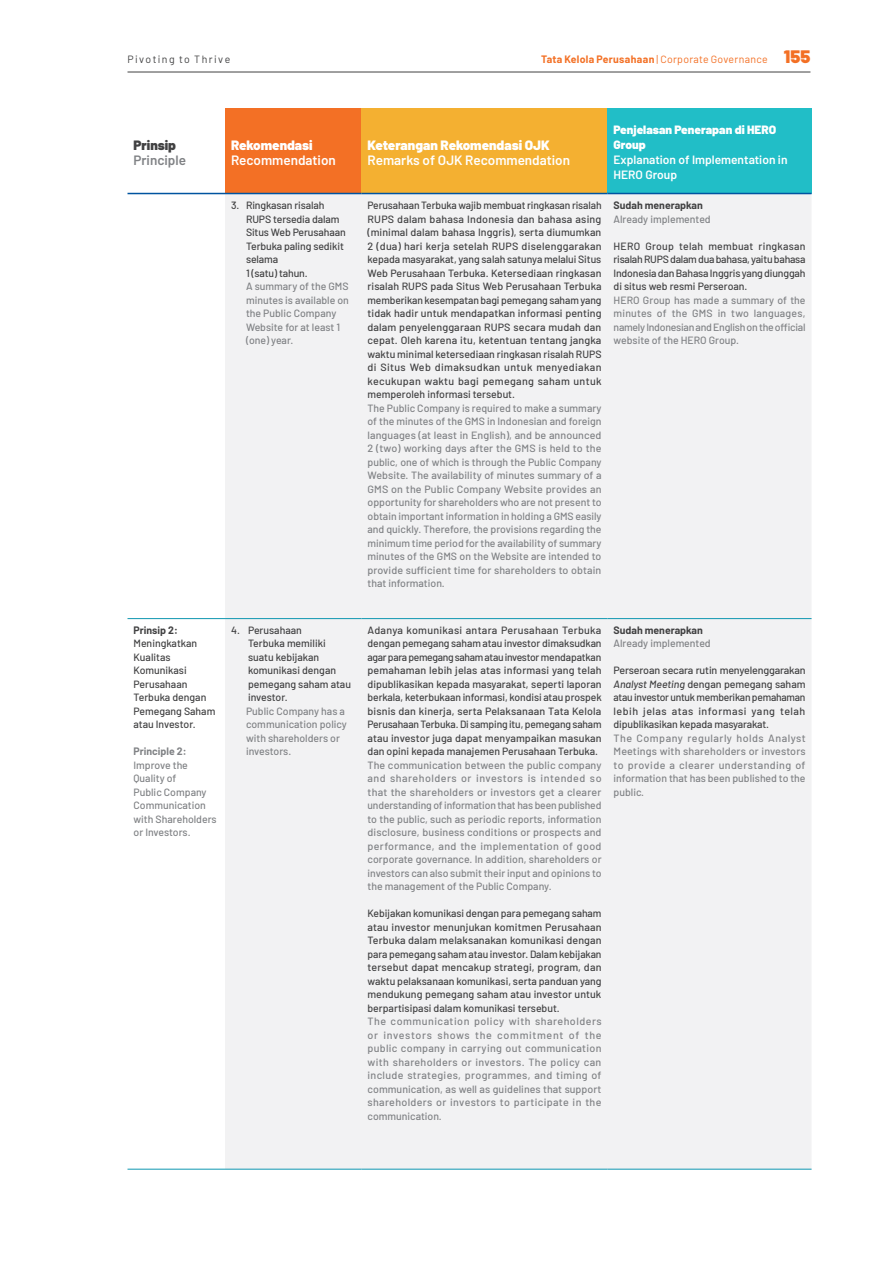
<style>
.page{position:relative;width:893px;height:1263px;background:#fff}
.page>*{position:absolute;margin:0;border:0;box-sizing:border-box;transform-origin:0 0}
.Tbl_Head_White_e{font:600 13.5px "Barlow";color:#fff}
.Tbl_Head_White{font:900 13.5px "Barlow";color:#fff}
.Tbl_Head_e{font:600 13.5px "Barlow";color:#808285}
.Tbl_Head{font:900 13.5px "Barlow";color:#414142}
.Tbl_Head_White_Small{font:600 12px/15px "Barlow";color:#fff}
.Tbl_Head_White_Small-2{font:900 12px/15px "Barlow";color:#fff}
.Tbl_BC{font:500 10.5px/13.5px "Barlow";color:#414142;text-align:justify}
.Tbl_BC_e{font:500 10.5px/13.5px "Barlow";color:#808285;text-align:justify}
.t1{font:700 10.5px "Barlow";letter-spacing:.03em;color:#f37025}
.Tbl_BC-2{font:700 10.5px "Barlow";color:#414142}
.t2{font:10.5px "Barlow";letter-spacing:.135em;color:#414142}
.Tbl_BC_e-2{font:700 10.5px "Barlow";color:#808285}
.s1{font-weight:400}
.s2{font-weight:900;font-size:18px}
.s3{font-style:italic}
</style>
<div class="page">
<div style="left:225px;top:108px;width:137px;height:86px;background:#f37025"></div>
<div style="left:362px;top:108px;width:246px;height:86px;background:#f4b031"></div>
<div style="left:608px;top:108px;width:204px;height:86px;background:#21bec7"></div>
<div style="left:225px;top:194px;width:587px;height:975px;background:#f2f2f3"></div>
<hr style="left:128px;top:193px;width:97px;height:1px;background:#0054a0">
<hr style="left:225px;top:193px;width:137px;height:1px;background:#0054a0">
<hr style="left:362px;top:193px;width:246px;height:1px;background:#0054a0">
<hr style="left:608px;top:193px;width:204px;height:1px;background:#0054a0">
<hr style="left:128px;top:618px;width:97px;height:1px;background:#0f97b1">
<hr style="left:225px;top:618px;width:137px;height:1px;background:#0f97b1">
<hr style="left:362px;top:618px;width:246px;height:1px;background:#0f97b1">
<hr style="left:608px;top:618px;width:204px;height:1px;background:#0f97b1">
<hr style="left:128px;top:1169px;width:97px;height:1px;background:#0f97b1">
<hr style="left:225px;top:1169px;width:137px;height:1px;background:#0f97b1">
<hr style="left:362px;top:1169px;width:246px;height:1px;background:#0f97b1">
<hr style="left:608px;top:1169px;width:204px;height:1px;background:#0f97b1">
<hr style="left:127px;top:72px;width:683px;height:1px;background:#414142">
<p class="t2" style="left:128px;top:52px;width:104px">Pivoting to Thrive</p>
<p class="t1" style="left:541px;top:51px;width:271px">Tata Kelola Perusahaan <span class="s1">| Corporate Governance</span> <span class="s2">155</span></p>
<p class="Tbl_Head" style="left:134px;top:135px;width:44px">Prinsip</p>
<p class="Tbl_Head_e" style="left:134px;top:150px;width:54px">Principle</p>
<p class="Tbl_Head_White" style="left:231px;top:135px;width:83px">Rekomendasi</p>
<p class="Tbl_Head_White_e" style="left:231px;top:150px;width:106px">Recommendation</p>
<p class="Tbl_BC" style="left:246px;top:198px;width:101px;text-align:left;text-indent:-15px">3. Ringkasan risalah<br>RUPS tersedia dalam<br>Situs Web Perusahaan<br>Terbuka paling sedikit selama<br>1 (satu) tahun.</p>
<p class="Tbl_BC_e" style="left:246px;top:279px;width:104px;text-align:left">A summary of the GMS minutes is available on the Public Company<br>Website for at least 1 (one) year.</p>
<p class="Tbl_BC-2" style="left:134px;top:622px;width:46px">Prinsip 2:</p>
<p class="Tbl_BC" style="left:134px;top:636px;width:83px;text-align:left">Meningkatkan<br>Kualitas<br>Komunikasi<br>Perusahaan<br>Terbuka dengan<br>Pemegang Saham atau Investor.</p>
<p class="Tbl_BC_e-2" style="left:134px;top:743px;width:55px">Principle 2:</p>
<p class="Tbl_BC_e" style="left:134px;top:757px;width:85px;text-align:left">Improve the<br>Quality of<br>Public Company<br>Communication with Shareholders or Investors.</p>
<p class="Tbl_BC" style="left:248px;top:622px;width:105px;text-align:left;text-indent:-17px">4. Perusahaan<br>Terbuka memiliki suatu kebijakan komunikasi dengan pemegang saham atau investor.</p>
<p class="Tbl_BC_e" style="left:246px;top:703px;width:102px;text-align:left">Public Company has a communication policy with shareholders or investors.</p>
<p class="Tbl_Head_White" style="left:368px;top:135px;width:184px">Keterangan Rekomendasi OJK</p>
<p class="Tbl_Head_White_e" style="left:368px;top:150px;width:204px">Remarks of OJK Recommendation</p>
<p class="Tbl_BC" style="left:368px;top:198px;width:236px">Perusahaan Terbuka wajib membuat ringkasan risalah RUPS dalam bahasa Indonesia dan bahasa asing (minimal dalam bahasa Inggris), serta diumumkan 2 (dua) hari kerja setelah RUPS diselenggarakan kepada masyarakat, yang salah satunya melalui Situs Web Perusahaan Terbuka. Ketersediaan ringkasan risalah RUPS pada Situs Web Perusahaan Terbuka memberikan kesempatan bagi pemegang saham yang tidak hadir untuk mendapatkan informasi penting dalam penyelenggaraan RUPS secara mudah dan cepat. Oleh karena itu, ketentuan tentang jangka waktu minimal ketersediaan ringkasan risalah RUPS di Situs Web dimaksudkan untuk menyediakan kecukupan waktu bagi pemegang saham untuk memperoleh informasi tersebut.</p>
<p class="Tbl_BC_e" style="left:368px;top:400px;width:236px">The Public Company is required to make a summary of the minutes of the GMS in Indonesian and foreign languages (at least in English), and be announced 2 (two) working days after the GMS is held to the public, one of which is through the Public Company Website. The availability of minutes summary of a GMS on the Public Company Website provides an opportunity for shareholders who are not present to obtain important information in holding a GMS easily and quickly. Therefore, the provisions regarding the minimum time period for the availability of summary minutes of the GMS on the Website are intended to provide sufficient time for shareholders to obtain that information.</p>
<p class="Tbl_Head_White_Small-2" style="left:614px;top:122px;width:164px">Penjelasan Penerapan di HERO<br>Group</p>
<p class="Tbl_Head_White_Small" style="left:614px;top:151px;width:175px">Explanation of Implementation in<br>HERO Group</p>
<p class="Tbl_BC-2" style="left:614px;top:197px;width:91px">Sudah menerapkan</p>
<p class="Tbl_BC_e" style="left:614px;top:211px;width:99px">Already implemented</p>
<p class="Tbl_BC" style="left:614px;top:238px;width:194px">HERO Group telah membuat ringkasan risalah RUPS dalam dua bahasa, yaitu bahasa Indonesia dan Bahasa Inggris yang diunggah di situs web resmi Perseroan.</p>
<p class="Tbl_BC_e" style="left:614px;top:292px;width:194px">HERO Group has made a summary of the minutes of the GMS in two languages, namely Indonesian and English on the official website of the HERO Group.</p>
<p class="Tbl_BC" style="left:368px;top:622px;width:236px">Adanya komunikasi antara Perusahaan Terbuka dengan pemegang saham atau investor dimaksudkan agar para pemegang saham atau investor mendapatkan pemahaman lebih jelas atas informasi yang telah dipublikasikan kepada masyarakat, seperti laporan berkala, keterbukaan informasi, kondisi atau prospek bisnis dan kinerja, serta Pelaksanaan Tata Kelola Perusahaan Terbuka. Di samping itu, pemegang saham atau investor juga dapat menyampaikan masukan dan opini kepada manajemen Perusahaan Terbuka.</p>
<p class="Tbl_BC_e" style="left:368px;top:757px;width:236px">The communication between the public company and shareholders or investors is intended so that the shareholders or investors get a clearer understanding of information that has been published to the public, such as periodic reports, information disclosure, business conditions or prospects and performance, and the implementation of good corporate governance. In addition, shareholders or investors can also submit their input and opinions to the management of the Public Company.</p>
<p class="Tbl_BC" style="left:368px;top:906px;width:236px">Kebijakan komunikasi dengan para pemegang saham atau investor menunjukan komitmen Perusahaan Terbuka dalam melaksanakan komunikasi dengan para pemegang saham atau investor. Dalam kebijakan tersebut dapat mencakup strategi, program, dan waktu pelaksanaan komunikasi, serta panduan yang mendukung pemegang saham atau investor untuk berpartisipasi dalam komunikasi tersebut.</p>
<p class="Tbl_BC_e" style="left:368px;top:1014px;width:236px">The communication policy with shareholders or investors shows the commitment of the public company in carrying out communication with shareholders or investors. The policy can include strategies, programmes, and timing of communication, as well as guidelines that support shareholders or investors to participate in the communication.</p>
<p class="Tbl_BC-2" style="left:614px;top:622px;width:91px">Sudah menerapkan</p>
<p class="Tbl_BC_e" style="left:614px;top:636px;width:99px">Already implemented</p>
<p class="Tbl_BC" style="left:614px;top:663px;width:194px">Perseroan secara rutin menyelenggarakan <span class="s3">Analyst Meeting</span> dengan pemegang saham atau investor untuk memberikan pemahaman lebih jelas atas informasi yang telah dipublikasikan kepada masyarakat.</p>
<p class="Tbl_BC_e" style="left:614px;top:730px;width:194px">The Company regularly holds Analyst Meetings with shareholders or investors to provide a clearer understanding of information that has been published to the public.</p>
</div>
